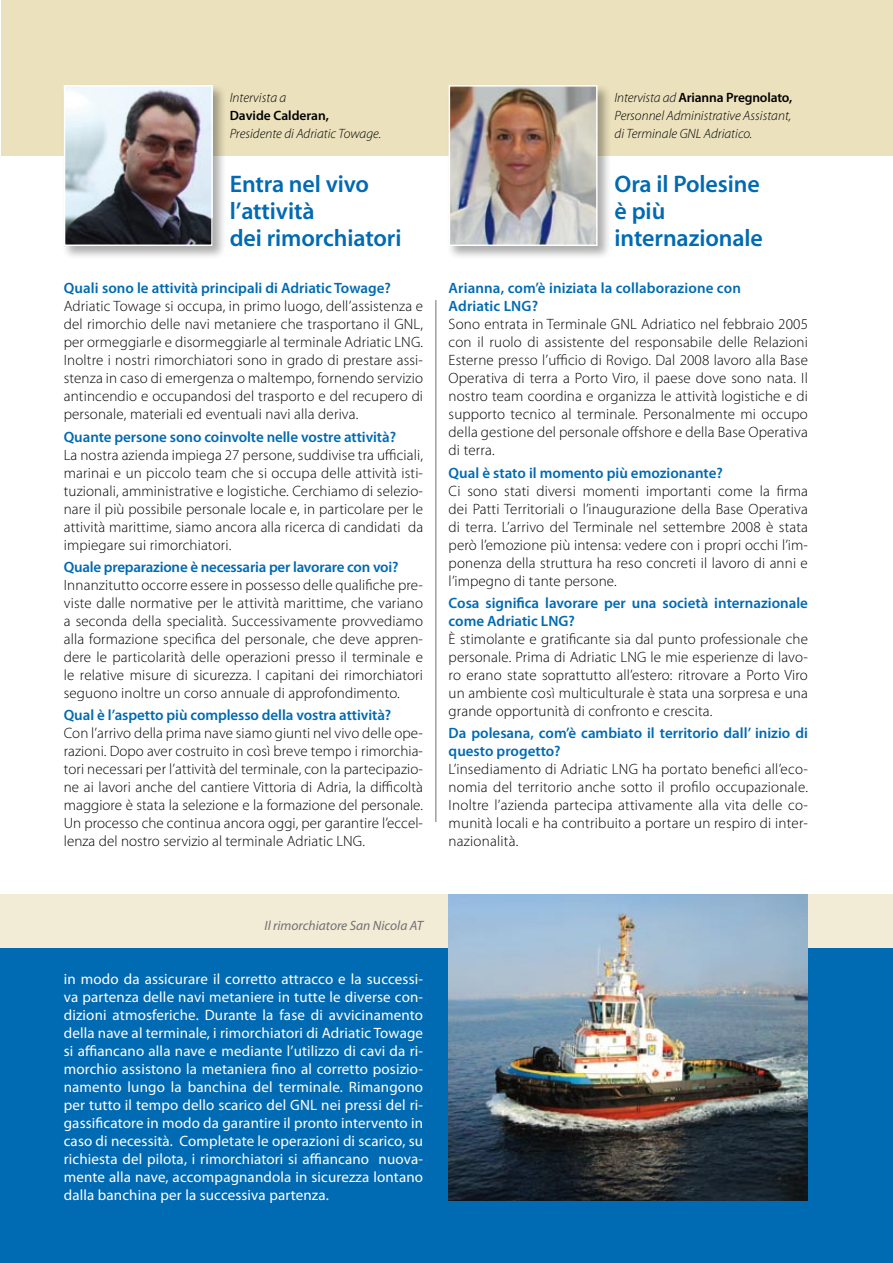
<style>
.page{position:relative;width:893px;height:1263px;background:#fff}
.page>*{position:absolute;margin:0;border:0;box-sizing:border-box;transform-origin:0 0}
.t1{font:24px "Adobe Corp ID Myriad Sb";letter-spacing:-.005em;color:#006ab2}
.Risposta_ok{font:300 15px/18px "Myriad Pro";letter-spacing:.01em;color:#000;text-align:justify}
.t2{font:15px/18px "Myriad Pro";letter-spacing:.01em;color:#fff;text-align:justify}
.Risposta_ok-2{font:600 15px/18px "Myriad Pro";color:#006ab2}
.Risposta_ok-3{font:italic 300 13.5px "Myriad Pro";color:#000}
.Risposta_ok-4{font:600 13.5px "Myriad Pro";letter-spacing:-.01em;color:#000}
.t3{font:italic 13.5px "Myriad Pro";color:#707173}
.s1{font-weight:300;font-style:italic}
</style>
<div class="page">
<div style="left:1px;top:0;width:891px;height:156px;background:#ebe1bd"></div>
<div style="left:0;top:894px;width:893px;height:54px;background:#f2ebd5"></div>
<div style="left:0;top:948px;width:893px;height:315px;background:#006ab2"></div>
<img style="left:449px;top:894px;width:359px;height:306px">
<hr style="left:435px;top:300px;width:1px;height:522px;background:#707173">
<div style="left:446px;top:83px;width:172px;height:183px;background:#000;opacity:.33"></div>
<img style="left:452px;top:88px;width:143px;height:155px">
<div style="left:449px;top:85px;width:149px;height:161px;border:2px solid #fff"></div>
<div style="left:62px;top:83px;width:171px;height:183px;background:#000;opacity:.33"></div>
<img style="left:67px;top:88px;width:143px;height:155px">
<div style="left:64px;top:85px;width:149px;height:161px;border:2px solid #fff"></div>
<p class="Risposta_ok-3" style="left:230px;top:89px;width:58px">Intervista a</p>
<p class="Risposta_ok-4" style="left:230px;top:107px;width:101px">Davide Calderan,</p>
<p class="Risposta_ok-3" style="left:230px;top:125px;width:153px">Presidente di Adriatic Towage.</p>
<p class="t1" style="left:230px;top:172px;width:141px">Entra nel vivo</p>
<p class="t1" style="left:230px;top:199px;width:86px">l’attività</p>
<p class="t1" style="left:230px;top:226px;width:173px">dei rimorchiatori</p>
<p class="Risposta_ok-2" style="left:64px;top:279px;width:329px">Quali sono le attività principali di Adriatic Towage?</p>
<p class="Risposta_ok" style="left:64px;top:297px;width:361px">Adriatic Towage si occupa, in primo luogo, dell’assistenza e del rimorchio delle navi metaniere che trasportano il GNL, per ormeggiarle e disormeggiarle al terminale Adriatic LNG.<br>Inoltre i nostri rimorchiatori sono in grado di prestare assi&shy;stenza in caso di emergenza o maltempo, fornendo servizio antincendio e occupandosi del trasporto e del recupero di personale, materiali ed eventuali navi alla deriva.</p>
<p class="Risposta_ok-2" style="left:64px;top:427px;width:334px">Quante persone sono coinvolte nelle vostre attività?</p>
<p class="Risposta_ok" style="left:64px;top:445px;width:361px">La nostra azienda impiega 27 persone, suddivise tra ufficiali, marinai e un piccolo team che si occupa delle attività isti&shy;tuzionali, amministrative e logistiche. Cerchiamo di selezio&shy;nare il più possibile personale locale e, in particolare per le attività marittime, siamo ancora alla ricerca di candidati da impiegare sui rimorchiatori.</p>
<p class="Risposta_ok-2" style="left:64px;top:557px;width:336px">Quale preparazione è necessaria per lavorare con voi?</p>
<p class="Risposta_ok" style="left:64px;top:576px;width:361px">Innanzitutto occorre essere in possesso delle qualifiche pre&shy;viste dalle normative per le attività marittime, che variano a seconda della specialità. Successivamente provvediamo alla formazione specifica del personale, che deve appren&shy;dere le particolarità delle operazioni presso il terminale e le relative misure di sicurezza. I capitani dei rimorchiatori seguono inoltre un corso annuale di approfondimento.</p>
<p class="Risposta_ok-2" style="left:64px;top:706px;width:329px">Qual è l’aspetto più complesso della vostra attività?</p>
<p class="Risposta_ok" style="left:64px;top:724px;width:361px">Con l’arrivo della prima nave siamo giunti nel vivo delle ope&shy;razioni. Dopo aver costruito in così breve tempo i rimorchia&shy;tori necessari per l’attività del terminale, con la partecipazio&shy;ne ai lavori anche del cantiere Vittoria di Adria, la difficoltà maggiore è stata la selezione e la formazione del personale.<br>Un processo che continua ancora oggi, per garantire l’eccel&shy;lenza del nostro servizio al terminale Adriatic LNG.</p>
<p class="Risposta_ok-4" style="left:615px;top:89px;width:179px"><span class="s1">Intervista ad</span> Arianna Pregnolato,</p>
<p class="Risposta_ok-3" style="left:615px;top:107px;width:178px">Personnel Administrative Assistant,</p>
<p class="Risposta_ok-3" style="left:615px;top:125px;width:139px">di Terminale GNL Adriatico.</p>
<p class="t1" style="left:615px;top:172px;width:147px">Ora il Polesine</p>
<p class="t1" style="left:615px;top:199px;width:52px">è più</p>
<p class="t1" style="left:615px;top:226px;width:150px">internazionale</p>
<p class="Risposta_ok-2" style="left:449px;top:279px;width:294px">Arianna, com’è iniziata la collaborazione con</p>
<p class="Risposta_ok-2" style="left:449px;top:297px;width:91px">Adriatic LNG?</p>
<p class="Risposta_ok" style="left:449px;top:315px;width:361px">Sono entrata in Terminale GNL Adriatico nel febbraio 2005 con il ruolo di assistente del responsabile delle Relazioni Esterne presso l’ufficio di Rovigo. Dal 2008 lavoro alla Base Operativa di terra a Porto Viro, il paese dove sono nata. Il nostro team coordina e organizza le attività logistiche e di supporto tecnico al terminale. Personalmente mi occupo della gestione del personale offshore e della Base Operativa di terra.</p>
<p class="Risposta_ok-2" style="left:449px;top:463px;width:276px">Qual è stato il momento più emozionante?</p>
<p class="Risposta_ok" style="left:449px;top:481px;width:361px">Ci sono stati diversi momenti importanti come la firma dei Patti Territoriali o l’inaugurazione della Base Operativa di terra. L’arrivo del Terminale nel settembre 2008 è stata però l’emozione più intensa: vedere con i propri occhi l’im&shy;ponenza della struttura ha reso concreti il lavoro di anni e l’impegno di tante persone.</p>
<p class="Risposta_ok-2" style="left:449px;top:593px;width:361px">Cosa significa lavorare per una società internazionale come Adriatic LNG?</p>
<p class="Risposta_ok" style="left:449px;top:630px;width:361px">È stimolante e gratificante sia dal punto professionale che personale. Prima di Adriatic LNG le mie esperienze di lavo&shy;ro erano state soprattutto all’estero: ritrovare a Porto Viro un ambiente così multiculturale è stata una sorpresa e una grande opportunità di confronto e crescita.</p>
<p class="Risposta_ok-2" style="left:449px;top:724px;width:361px">Da polesana, com’è cambiato il territorio dall’ inizio di questo progetto?</p>
<p class="Risposta_ok" style="left:449px;top:760px;width:361px">L’insediamento di Adriatic LNG ha portato benefici all’eco&shy;nomia del territorio anche sotto il profilo occupazionale.<br>Inoltre l’azienda partecipa attivamente alla vita delle co&shy;munità locali e ha contribuito a portare un respiro di inter&shy;nazionalità.</p>
<p class="t3" style="left:265px;top:917px;width:160px">Il rimorchiatore San Nicola AT</p>
<p class="t2" style="left:64px;top:970px;width:361px">in modo da assicurare il corretto attracco e la successi&shy;va partenza delle navi metaniere in tutte le diverse con&shy;dizioni atmosferiche. Durante la fase di avvicinamento della nave al terminale, i rimorchiatori di Adriatic Towage si affiancano alla nave e mediante l’utilizzo di cavi da ri&shy;morchio assistono la metaniera fino al corretto posizio&shy;namento lungo la banchina del terminale. Rimangono per tutto il tempo dello scarico del GNL nei pressi del ri&shy;gassificatore in modo da garantire il pronto intervento in caso di necessità. Completate le operazioni di scarico, su richiesta del pilota, i rimorchiatori si affiancano nuova&shy;mente alla nave, accompagnandola in sicurezza lontano dalla banchina per la successiva partenza.</p>
</div>
